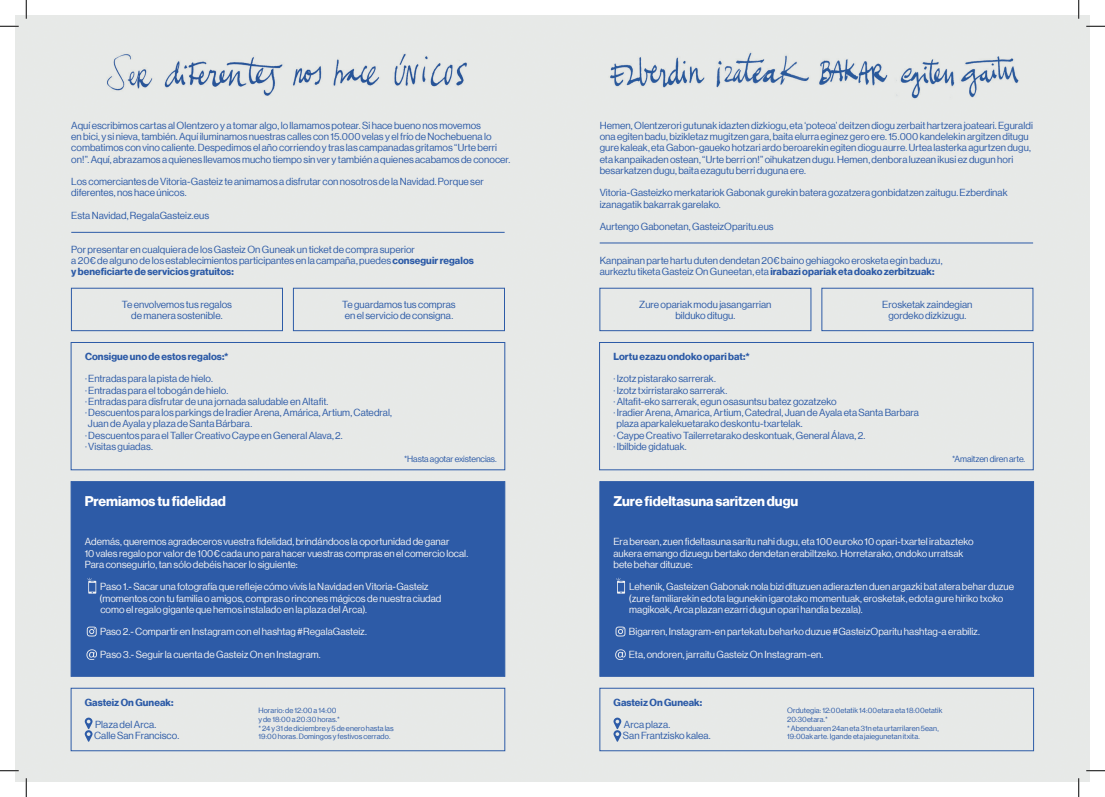
<style>
.page{position:relative;width:1105px;height:797px;background:#fff}
.page>*{position:absolute;margin:0;border:0;box-sizing:border-box;transform-origin:0 0}
.t1{font:13.75px "N Haas Grotesk DSW02 75 Bd";letter-spacing:-.005em;color:#fff}
.t2{font:10px/11.2px "N Haas Grotesk DSW02 55 Rg";letter-spacing:.005em;color:#2d5ba7}
.t3{font:10px/11.2px "N Haas Grotesk DSW02 55 Rg";letter-spacing:.005em;color:#f4f3f3}
.t4{font:10px "N Haas Grotesk DSW02 75 Bd";letter-spacing:.005em;color:#2d5ba7}
.t5{font:8.75px "N Haas Grotesk DSW02 55 Rg";letter-spacing:-.01em;color:#2d5ba7}
.t6{font:7.5px/8.8px "N Haas Grotesk DSW02 55 Rg";letter-spacing:.01em;color:#2d5ba7}
.s1{font-family:"N Haas Grotesk DSW02 75 Bd"}
</style>
<div class="page">
<div style="left:18px;top:18px;width:1069px;height:761px;background:#e7e9e7"></div>
<hr style="left:71px;top:232px;width:434px;height:1px;background:#2d5ba7">
<hr style="left:600px;top:242px;width:433px;height:1px;background:#2d5ba7">
<div style="left:71px;top:288px;width:212px;height:43px;border:1px solid #2d5ba7"></div>
<div style="left:599px;top:288px;width:212px;height:43px;border:1px solid #2d5ba7"></div>
<div style="left:293px;top:288px;width:212px;height:43px;border:1px solid #2d5ba7"></div>
<div style="left:821px;top:288px;width:212px;height:43px;border:1px solid #2d5ba7"></div>
<div style="left:71px;top:342px;width:434px;height:128px;border:1px solid #2d5ba7"></div>
<div style="left:599px;top:342px;width:435px;height:128px;border:1px solid #2d5ba7"></div>
<div style="left:71px;top:687px;width:434px;height:64px;border:1px solid #2d5ba7"></div>
<div style="left:599px;top:687px;width:435px;height:64px;border:1px solid #2d5ba7"></div>
<div style="left:599px;top:481px;width:435px;height:195px;background:#2d5ba7;border:1px solid #2d5ba7"></div>
<div style="left:71px;top:481px;width:434px;height:195px;background:#2d5ba7;border:1px solid #2d5ba7"></div>
<svg style="left:615px;top:649px;width:11px;height:11px"></svg>
<svg style="left:86px;top:649px;width:11px;height:11px"></svg>
<svg style="left:616px;top:577px;width:9px;height:16px"></svg>
<svg style="left:87px;top:577px;width:9px;height:16px"></svg>
<svg style="left:615px;top:626px;width:10px;height:10px"></svg>
<svg style="left:87px;top:626px;width:10px;height:10px"></svg>
<svg style="left:85px;top:717px;width:8px;height:24px"></svg>
<svg style="left:613px;top:717px;width:8px;height:24px"></svg>
<img style="left:104px;top:45px;width:367px;height:59px">
<img style="left:602px;top:41px;width:426px;height:69px">
<svg style="left:0;top:25px;width:19px;height:2px"></svg>
<svg style="left:1086px;top:25px;width:19px;height:2px"></svg>
<svg style="left:0;top:770px;width:19px;height:1px"></svg>
<svg style="left:1086px;top:770px;width:19px;height:1px"></svg>
<svg style="left:25px;top:0;width:2px;height:19px"></svg>
<svg style="left:25px;top:778px;width:2px;height:19px"></svg>
<svg style="left:1078px;top:0;width:1px;height:19px"></svg>
<svg style="left:1078px;top:778px;width:1px;height:19px"></svg>
<p class="t2" style="left:71px;top:120px;width:441px">Aquí escribimos cartas al Olentzero y a tomar algo, lo llamamos potear. Si hace bueno nos movemos<br>en bici, y si nieva, también. Aquí iluminamos nuestras calles con 15.000 velas y el frío de Nochebuena lo combatimos con vino caliente. Despedimos el año corriendo y tras las campanadas gritamos “Urte berri on!”. Aquí, abrazamos a quienes llevamos mucho tiempo sin ver y también a quienes acabamos de conocer.</p>
<p class="t2" style="left:71px;top:176px;width:414px">Los comerciantes de Vitoria-Gasteiz te animamos a disfrutar con nosotros de la Navidad. Porque ser diferentes, nos hace únicos.</p>
<p class="t2" style="left:71px;top:210px;width:139px">Esta Navidad, RegalaGasteiz.eus</p>
<p class="t2" style="left:71px;top:243px;width:345px">Por presentar en cualquiera de los Gasteiz On Guneak un ticket de compra superior</p>
<p class="t2" style="left:71px;top:255px;width:404px">a 20€ de alguno de los establecimientos participantes en la campaña, puedes <span class="s1">conseguir regalos</span></p>
<p class="t4" style="left:71px;top:266px;width:164px">y beneficiarte de servicios gratuitos:</p>
<p class="t2" style="left:600px;top:120px;width:435px">Hemen, Olentzerori gutunak idazten dizkiogu, eta ‘poteoa’ deitzen diogu zerbait hartzera joateari. Eguraldi ona egiten badu, bizikletaz mugitzen gara, baita elurra eginez gero ere. 15.000 kandelekin argitzen ditugu gure kaleak, eta Gabon-gaueko hotzari ardo beroarekin egiten diogu aurre. Urtea lasterka agurtzen dugu, eta kanpaikaden ostean, “Urte berri on!” oihukatzen dugu. Hemen, denbora luzean ikusi ez dugun hori besarkatzen dugu, baita ezagutu berri duguna ere.</p>
<p class="t2" style="left:600px;top:187px;width:409px">Vitoria-Gasteizko merkatariok Gabonak gurekin batera gozatzera gonbidatzen zaitugu. Ezberdinak izanagatik bakarrak garelako.</p>
<p class="t2" style="left:600px;top:221px;width:175px">Aurtengo Gabonetan, GasteizOparitu.eus</p>
<p class="t2" style="left:600px;top:255px;width:344px">Kanpainan parte hartu duten dendetan 20€ baino gehiagoko erosketa egin baduzu,</p>
<p class="t2" style="left:600px;top:266px;width:336px">aurkeztu tiketa Gasteiz On Guneetan, eta <span class="s1">irabazi opariak eta doako zerbitzuak:</span></p>
<p class="t2" style="left:122px;top:298px;width:112px">Te envolvemos tus regalos</p>
<p class="t2" style="left:131px;top:310px;width:93px">de manera sostenible.</p>
<p class="t2" style="left:342px;top:298px;width:115px">Te guardamos tus compras</p>
<p class="t2" style="left:345px;top:310px;width:110px">en el servicio de consigna.</p>
<p class="t2" style="left:639px;top:298px;width:134px">Zure opariak modu jasangarrian</p>
<p class="t2" style="left:675px;top:310px;width:62px">bilduko ditugu.</p>
<p class="t2" style="left:882px;top:298px;width:92px">Erosketak zaindegian</p>
<p class="t2" style="left:888px;top:310px;width:80px">gordeko dizkizugu.</p>
<p class="t4" style="left:85px;top:350px;width:145px">Consigue uno de estos regalos:*</p>
<p class="t2" style="left:85px;top:373px;width:130px">· Entradas para la pista de hielo.</p>
<p class="t2" style="left:85px;top:384px;width:145px">· Entradas para el tobogán de hielo.</p>
<p class="t2" style="left:85px;top:396px;width:245px">· Entradas para disfrutar de una jornada saludable en Altafit.</p>
<p class="t2" style="left:85px;top:407px;width:309px">· Descuentos para los parkings de Iradier Arena, Amárica, Artium, Catedral,</p>
<p class="t2" style="left:88px;top:418px;width:166px">Juan de Ayala y plaza de Santa Bárbara.</p>
<p class="t2" style="left:85px;top:429px;width:259px">· Descuentos para el Taller Creativo Caype en General Alava, 2.</p>
<p class="t2" style="left:85px;top:441px;width:69px">· Visitas guiadas.</p>
<p class="t4" style="left:613px;top:350px;width:138px">Lortu ezazu ondoko opari bat:*</p>
<p class="t2" style="left:613px;top:373px;width:104px">· Izotz pistarako sarrerak.</p>
<p class="t2" style="left:613px;top:384px;width:115px">· Izotz txirristarako sarrerak.</p>
<p class="t2" style="left:613px;top:396px;width:225px">· Altafit-eko sarrerak, egun osasuntsu batez gozatzeko</p>
<p class="t2" style="left:613px;top:407px;width:307px">· Iradier Arena, Amarica, Artium, Catedral, Juan de Ayala eta Santa Barbara</p>
<p class="t2" style="left:616px;top:418px;width:188px">plaza aparkalekuetarako deskontu-txartelak.</p>
<p class="t2" style="left:613px;top:429px;width:253px">· Caype Creativo Tailerretarako deskontuak, General Álava, 2.</p>
<p class="t2" style="left:613px;top:441px;width:75px">· Ibilbide gidatuak.</p>
<p class="t5" style="left:404px;top:454px;width:94px">*Hasta agotar existencias.</p>
<p class="t5" style="left:952px;top:454px;width:74px">*Amaitzen diren arte.</p>
<p class="t1" style="left:85px;top:493px;width:143px">Premiamos tu fidelidad</p>
<p class="t1" style="left:613px;top:493px;width:186px">Zure fideltasuna saritzen dugu</p>
<p class="t3" style="left:85px;top:536px;width:366px">Además, queremos agradeceros vuestra fidelidad, brindándoos la oportunidad de ganar</p>
<p class="t3" style="left:85px;top:547px;width:385px">10 vales regalo por valor de 100€ cada uno para hacer vuestras compras en el comercio local.</p>
<p class="t3" style="left:85px;top:558px;width:215px">Para conseguirlo, tan sólo debéis hacer lo siguiente:</p>
<p class="t3" style="left:100px;top:581px;width:330px">Paso 1.- Sacar una fotografía que refleje cómo vivís la Navidad en Vitoria-Gasteiz</p>
<p class="t3" style="left:100px;top:592px;width:343px">(momentos con tu familia o amigos, compras o rincones mágicos de nuestra ciudad</p>
<p class="t3" style="left:100px;top:603px;width:268px">como el regalo gigante que hemos instalado en la plaza del Arca).</p>
<p class="t3" style="left:100px;top:626px;width:268px">Paso 2.- Compartir en Instagram con el hashtag #RegalaGasteiz.</p>
<p class="t3" style="left:100px;top:648px;width:222px">Paso 3.- Seguir la cuenta de Gasteiz On en Instagram.</p>
<p class="t4" style="left:85px;top:696px;width:90px">Gasteiz On Guneak:</p>
<p class="t2" style="left:95px;top:719px;width:63px">Plaza del Arca.</p>
<p class="t2" style="left:94px;top:730px;width:87px">Calle San Francisco.</p>
<p class="t6" style="left:258px;top:706px;width:80px">Horario: de 12:00 a 14:00</p>
<p class="t6" style="left:258px;top:715px;width:83px">y de 18:00 a 20:30 horas.*</p>
<p class="t6" style="left:258px;top:723px;width:137px">* 24 y 31 de diciembre y 5 de enero hasta las<br>19:00 horas. Domingos y festivos cerrado.</p>
<p class="t3" style="left:613px;top:536px;width:362px">Era berean, zuen fideltasuna saritu nahi dugu, eta 100 euroko 10 opari-txartel irabazteko</p>
<p class="t3" style="left:613px;top:547px;width:351px">aukera emango dizuegu bertako dendetan erabiltzeko. Horretarako, ondoko urratsak</p>
<p class="t3" style="left:613px;top:558px;width:81px">bete behar dituzue:</p>
<p class="t3" style="left:629px;top:581px;width:387px">Lehenik, Gasteizen Gabonak nola bizi dituzuen adierazten duen argazki bat atera behar duzue (zure familiarekin edota lagunekin igarotako momentuak, erosketak, edota gure hiriko txoko magikoak, Arca plazan ezarri dugun opari handia bezala).</p>
<p class="t3" style="left:629px;top:626px;width:353px">Bigarren, Instagram-en partekatu beharko duzue #GasteizOparitu hashtag-a erabiliz.</p>
<p class="t3" style="left:629px;top:648px;width:196px">Eta, ondoren, jarraitu Gasteiz On Instagram-en.</p>
<p class="t4" style="left:613px;top:696px;width:90px">Gasteiz On Guneak:</p>
<p class="t2" style="left:624px;top:719px;width:48px">Arca plaza.</p>
<p class="t2" style="left:623px;top:730px;width:89px">San Frantzisko kalea.</p>
<p class="t6" style="left:787px;top:706px;width:157px">Ordutegia: 12:00etatik 14:00etara eta 18:00etatik<br>20:30etara.*</p>
<p class="t6" style="left:787px;top:723px;width:153px">* Abenduaren 24an eta 31n eta urtarrilaren 5ean,<br>19:00ak arte. Igande eta jaiegunetan itxita.</p>
</div>
